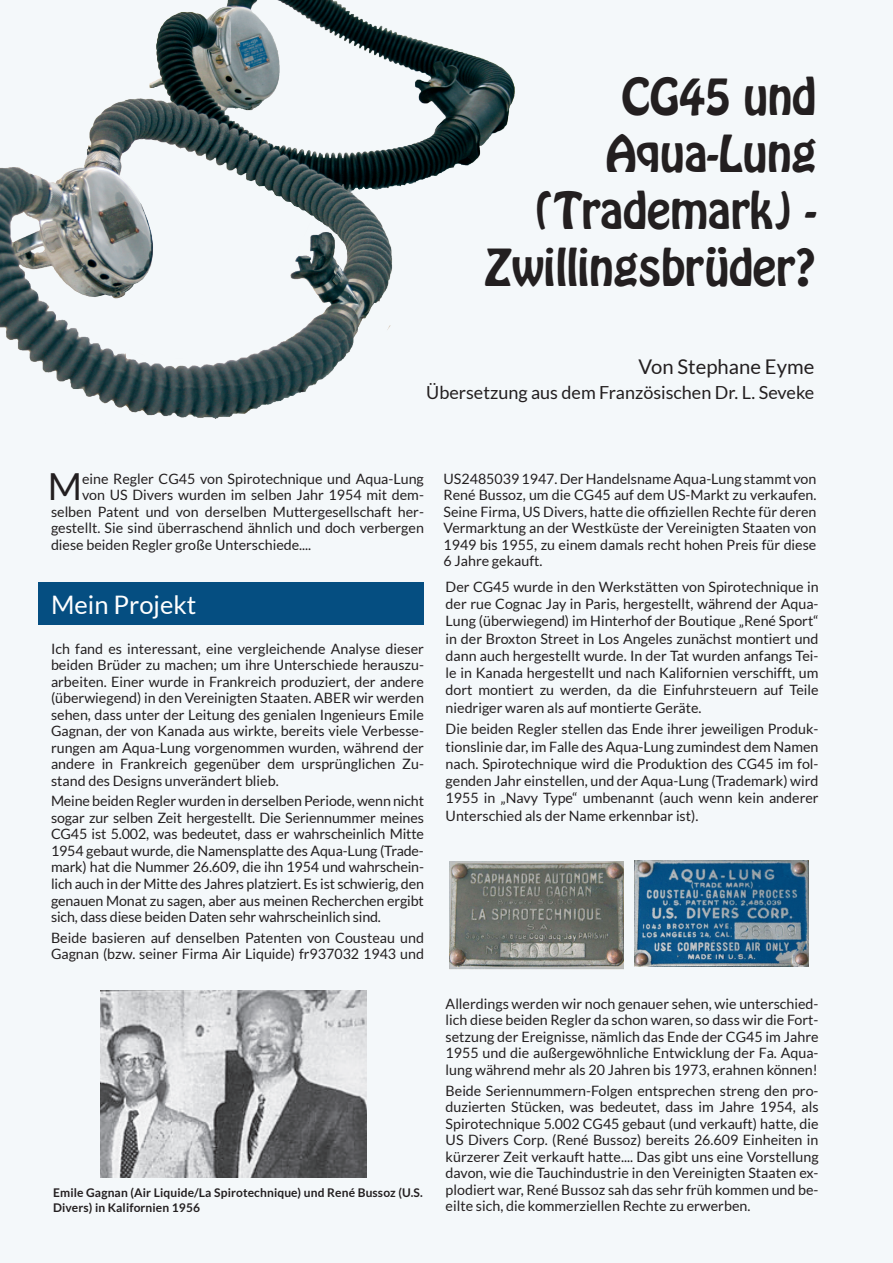
<style>
.page{position:relative;width:893px;height:1263px;background:#f4f8fa}
.page>*{position:absolute;margin:0;border:0;box-sizing:border-box;transform-origin:0 0}
.t1{font:45px/57px "Hobo Std";letter-spacing:-.01em;color:#231f20;text-align:right}
.t2{font:37.35px "Lato";color:#231f20}
.t3{font:25.5px "Lato";color:#fff}
.t4{font:20.25px "Lato";color:#231f20}
.t5{font:18px "Lato";color:#231f20}
.t6{font:14.25px/16.5px "Lato";color:#231f20;text-align:justify}
.t7{font:700 12px/15px "Lato";letter-spacing:.01em;color:#231f20}
</style>
<div class="page">
<div style="left:38px;top:583px;width:386px;height:42px;background:#054e81"></div>
<img style="left:101px;top:991px;width:265px;height:186px">
<img style="left:635px;top:860px;width:173px;height:106px">
<img style="left:0;top:0;width:515px;height:419px">
<img style="left:450px;top:861px;width:174px;height:108px">
<h1 class="t1" style="left:484px;top:69px;width:333px">CG45 und<br>Aqua-Lung (Trademark) -<br>Zwillingsbrüder?</h1>
<h3 class="t4" style="left:638px;top:355px;width:177px">Von Stephane Eyme</h3>
<p class="t5" style="left:426px;top:382px;width:390px">Übersetzung aus dem Französischen Dr. L. Seveke</p>
<h2 class="t2" style="left:48px;top:466px;width:36px">M</h2>
<p class="t6" style="left:82px;top:470px;width:343px">eine Regler CG45 von Spirotechnique und Aqua-Lung</p>
<p class="t6" style="left:82px;top:486px;width:343px">von US Divers wurden im selben Jahr 1954 mit dem-</p>
<p class="t6" style="left:51px;top:503px;width:374px">selben Patent und von derselben Muttergesellschaft her-</p>
<p class="t6" style="left:51px;top:519px;width:374px">gestellt. Sie sind überraschend ähnlich und doch verbergen</p>
<p class="t6" style="left:51px;top:536px;width:262px">diese beiden Regler große Unterschiede....</p>
<h3 class="t3" style="left:51px;top:590px;width:147px">Mein Projekt</h3>
<p class="t6" style="left:51px;top:640px;width:374px">Ich fand es interessant, eine vergleichende Analyse dieser beiden Brüder zu machen; um ihre Unterschiede herauszu&shy;arbeiten. Einer wurde in Frankreich produziert, der andere (überwiegend) in den Vereinigten Staaten. ABER wir werden sehen, dass unter der Leitung des genialen Ingenieurs Emile Gagnan, der von Kanada aus wirkte, bereits viele Verbesse&shy;rungen am Aqua-Lung vorgenommen wurden, während der andere in Frankreich gegenüber dem ursprünglichen Zu&shy;stand des Designs unverändert blieb.</p>
<p class="t6" style="left:51px;top:793px;width:374px">Meine beiden Regler wurden in derselben Periode, wenn nicht sogar zur selben Zeit hergestellt. Die Seriennummer meines CG45 ist 5.002, was bedeutet, dass er wahrscheinlich Mitte 1954 gebaut wurde, die Namensplatte des Aqua-Lung (Trade&shy;mark) hat die Nummer 26.609, die ihn 1954 und wahrschein&shy;lich auch in der Mitte des Jahres platziert. Es ist schwierig, den genauen Monat zu sagen, aber aus meinen Recherchen ergibt sich, dass diese beiden Daten sehr wahrscheinlich sind.</p>
<p class="t6" style="left:51px;top:929px;width:374px">Beide basieren auf denselben Patenten von Cousteau und<br>Gagnan (bzw. seiner Firma Air Liquide) fr937032 1943 und</p>
<p class="t7" style="left:53px;top:1185px;width:371px">Emile Gagnan (Air Liquide/La Spirotechnique) und René Bussoz (U.S.<br>Divers) in Kalifornien 1956</p>
<p class="t6" style="left:443px;top:470px;width:374px">US2485039 1947. Der Handelsname Aqua-Lung stammt von René Bussoz, um die CG45 auf dem US-Markt zu verkaufen.<br>Seine Firma, US Divers, hatte die offiziellen Rechte für deren Vermarktung an der Westküste der Vereinigten Staaten von 1949 bis 1955, zu einem damals recht hohen Preis für diese 6 Jahre gekauft.</p>
<p class="t6" style="left:446px;top:578px;width:374px;line-height:17.2px">Der CG45 wurde in den Werkstätten von Spirotechnique in der rue Cognac Jay in Paris, hergestellt, während der Aqua-Lung (überwiegend) im Hinterhof der Boutique „René Sport“ in der Broxton Street in Los Angeles zunächst montiert und dann auch hergestellt wurde. In der Tat wurden anfangs Tei&shy;le in Kanada hergestellt und nach Kalifornien verschifft, um dort montiert zu werden, da die Einfuhrsteuern auf Teile niedriger waren als auf montierte Geräte.</p>
<p class="t6" style="left:446px;top:720px;width:374px;line-height:17.2px">Die beiden Regler stellen das Ende ihrer jeweiligen Produk&shy;tionslinie dar, im Falle des Aqua-Lung zumindest dem Namen nach. Spirotechnique wird die Produktion des CG45 im fol&shy;genden Jahr einstellen, und der Aqua-Lung (Trademark) wird 1955 in „Navy Type“ umbenannt (auch wenn kein anderer Unterschied als der Name erkennbar ist).</p>
<p class="t6" style="left:446px;top:995px;width:374px">Allerdings werden wir noch genauer sehen, wie unterschied&shy;lich diese beiden Regler da schon waren, so dass wir die Fort&shy;setzung der Ereignisse, nämlich das Ende der CG45 im Jahre 1955 und die außergewöhnliche Entwicklung der Fa. Aqua&shy;lung während mehr als 20 Jahren bis 1973, erahnen können!</p>
<p class="t6" style="left:446px;top:1082px;width:374px">Beide Seriennummern-Folgen entsprechen streng den pro&shy;duzierten Stücken, was bedeutet, dass im Jahre 1954, als Spirotechnique 5.002 CG45 gebaut (und verkauft) hatte, die US Divers Corp. (René Bussoz) bereits 26.609 Einheiten in kürzerer Zeit verkauft hatte.... Das gibt uns eine Vorstellung davon, wie die Tauchindustrie in den Vereinigten Staaten ex&shy;plodiert war, René Bussoz sah das sehr früh kommen und be&shy;eilte sich, die kommerziellen Rechte zu erwerben.</p>
</div>
